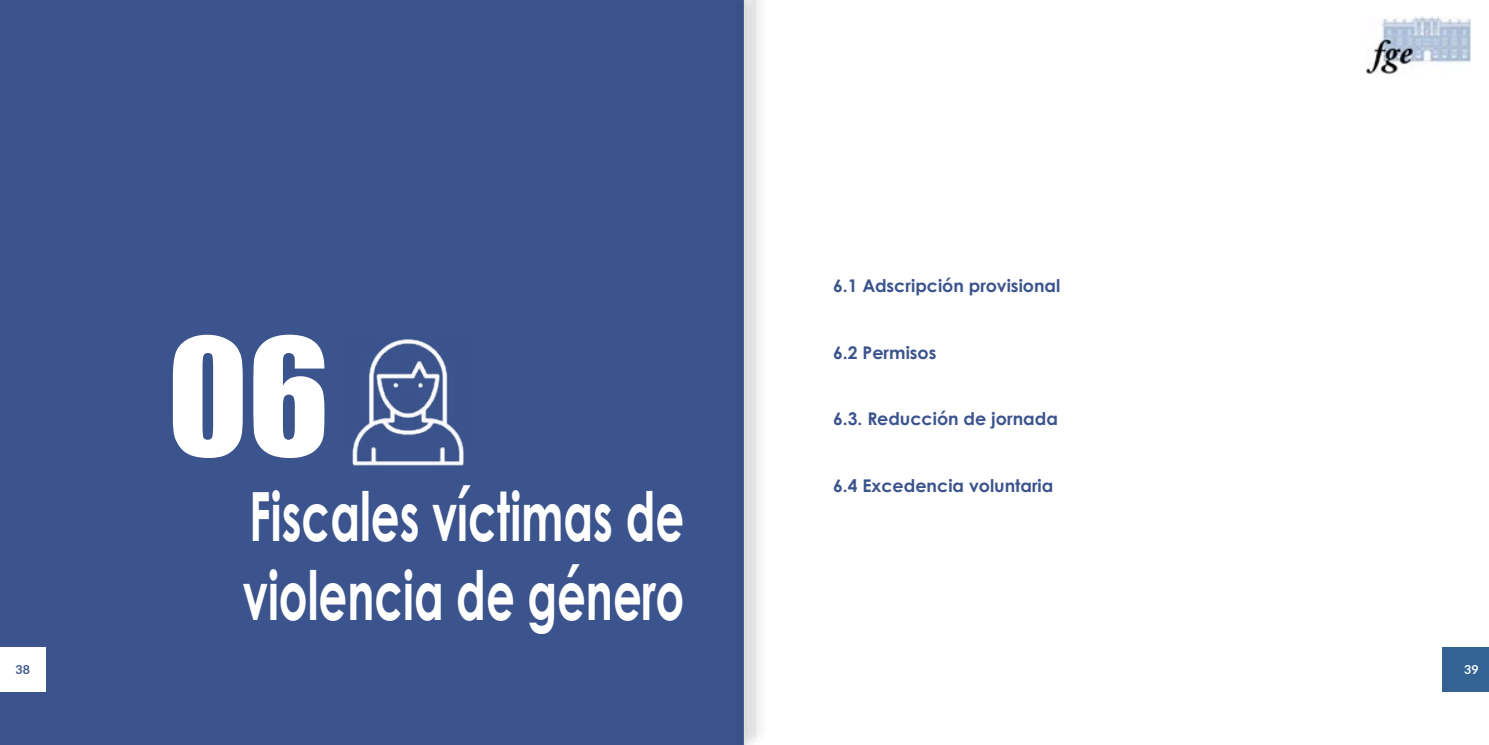
<style>
.page{position:relative;width:1489px;height:745px;background:#fff}
.page>*{position:absolute;margin:0;border:0;box-sizing:border-box;transform-origin:0 0}
.t1{font:150px "Impact";color:#fff}
.t2{font:700 68px/79.1px "Century Gothic Pro";color:#fff;scale:.66 1}
.t3{font:700 17.5px "Century Gothic Pro";color:#3b548d}
.t4{font:700 12.5px "Lato";color:#3b548d}
.t5{font:700 12.5px "Lato";color:#fff}
</style>
<div class="page">
<div style="left:1442px;top:646px;width:46px;height:45px;background:#336293"></div>
<img style="left:1366px;top:17px;width:104px;height:57px">
<div style="left:0;top:0;width:743px;height:744px;background:#3b548d"></div>
<div style="left:0;top:646px;width:46px;height:45px;background:#fff"></div>
<div style="left:742px;top:0;width:25px;height:744px;background:#000;opacity:.75"></div>
<hr style="left:754px;top:0;width:1px;height:737px;background:#e4e1e0">
<img style="left:352px;top:339px;width:112px;height:127px">
<h1 class="t1" style="left:168px;top:280px;width:163px">06</h1>
<h2 class="t2" style="left:243px;top:475px;width:670px">Fiscales víctimas de violencia de género</h2>
<p class="t3" style="left:833px;top:275px;width:229px">6.1 Adscripción provisional</p>
<p class="t3" style="left:833px;top:341px;width:105px">6.2 Permisos</p>
<p class="t3" style="left:833px;top:407px;width:226px">6.3. Reducción de jornada</p>
<p class="t3" style="left:833px;top:474px;width:222px">6.4 Excedencia voluntaria</p>
<p class="t4" style="left:16px;top:659px;width:16px">38</p>
<p class="t5" style="left:1463px;top:659px;width:16px">39</p>
</div>
